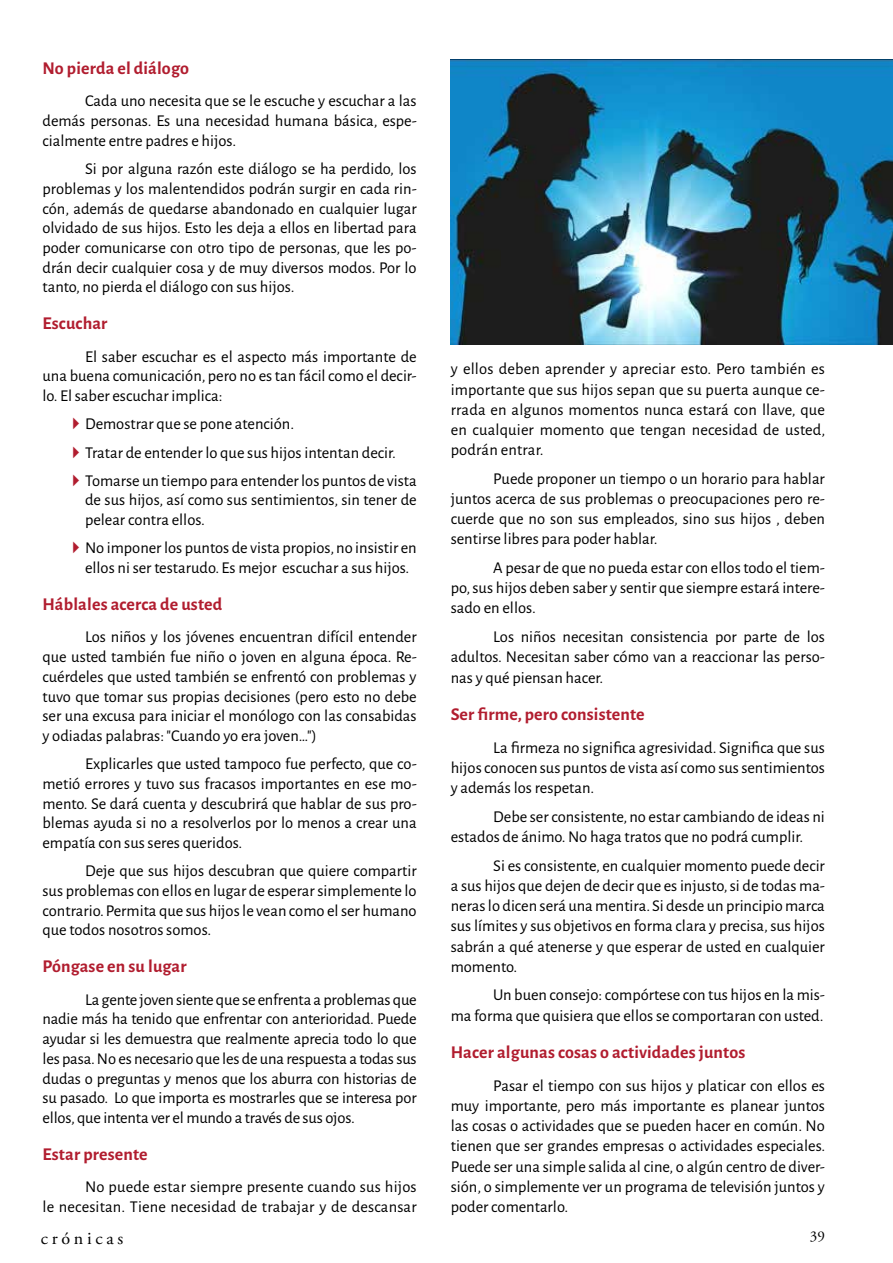
<style>
.page{position:relative;width:893px;height:1263px;background:#fff}
.page>*{position:absolute;margin:0;border:0;box-sizing:border-box;transform-origin:0 0}
.t1{font:700 18px "Alegreya Sans";letter-spacing:.01em;color:#b11d2f}
.t2{font:18px "Adobe Garamond Pro";letter-spacing:.21em;color:#000}
.t3{font:16.5px/19.6px "Alegreya Sans";color:#000;text-align:justify}
.t4{font:15px "Adobe Garamond Pro";color:#000}
.s1{font-family:"Century Gothic";color:#b11d2f}
</style>
<div class="page">
<img style="left:451px;top:60px;width:442px;height:284px">
<p class="t1" style="left:43px;top:55px;width:148px">No pierda el diálogo</p>
<p class="t3" style="left:43px;top:91px;width:376px;text-indent:43px">Cada uno necesita que se le escuche y escuchar a las demás personas. Es una necesidad humana básica, espe&shy;cialmente entre padres e hijos.</p>
<p class="t3" style="left:43px;top:158px;width:376px;text-indent:43px">Si por alguna razón este diálogo se ha perdido, los problemas y los malentendidos podrán surgir en cada rin&shy;cón, además de quedarse abandonado en cualquier lugar olvidado de sus hijos. Esto les deja a ellos en libertad para poder comunicarse con otro tipo de personas, que les po&shy;drán decir cualquier cosa y de muy diversos modos. Por lo tanto, no pierda el diálogo con sus hijos.</p>
<p class="t1" style="left:43px;top:310px;width:66px">Escuchar</p>
<p class="t3" style="left:43px;top:346px;width:376px;text-indent:43px">El saber escuchar es el aspecto más importante de una buena comunicación, pero no es tan fácil como el decir&shy;lo. El saber escuchar implica:</p>
<p class="t3" style="left:72px;top:409px;width:346px;line-height:28.2px;text-align:left"><span class="s1">►</span> Demostrar que se pone atención.<br><span class="s1">►</span> Tratar de entender lo que sus hijos intentan decir.<br><span class="s1">►</span> Tomarse un tiempo para entender los puntos de vista</p>
<p class="t3" style="left:85px;top:490px;width:333px">de sus hijos, así como sus sentimientos, sin tener de pelear contra ellos.</p>
<p class="t3" style="left:72px;top:537px;width:346px;text-align:center"><span class="s1">►</span> No imponer los puntos de vista propios, no insistir en ellos ni ser testarudo. Es mejor escuchar a sus hijos.</p>
<p class="t1" style="left:43px;top:591px;width:181px">Háblales acerca de usted</p>
<p class="t3" style="left:43px;top:626px;width:376px;text-indent:43px">Los niños y los jóvenes encuentran difícil entender que usted también fue niño o joven en alguna época. Re&shy;cuérdeles que usted también se enfrentó con problemas y tuvo que tomar sus propias decisiones (pero esto no debe ser una excusa para iniciar el monólogo con las consabidas y odiadas palabras: "Cuando yo era joven…")</p>
<p class="t3" style="left:43px;top:753px;width:376px;text-indent:43px">Explicarles que usted tampoco fue perfecto, que co&shy;metió errores y tuvo sus fracasos importantes en ese mo&shy;mento. Se dará cuenta y descubrirá que hablar de sus pro&shy;blemas ayuda si no a resolverlos por lo menos a crear una empatía con sus seres queridos.</p>
<p class="t3" style="left:43px;top:860px;width:376px;text-indent:43px">Deje que sus hijos descubran que quiere compartir sus problemas con ellos en lugar de esperar simplemente lo contrario. Permita que sus hijos le vean como el ser humano que todos nosotros somos.</p>
<p class="t1" style="left:43px;top:953px;width:146px">Póngase en su lugar</p>
<p class="t3" style="left:43px;top:989px;width:376px;text-indent:43px">La gente joven siente que se enfrenta a problemas que nadie más ha tenido que enfrentar con anterioridad. Puede ayudar si les demuestra que realmente aprecia todo lo que les pasa. No es necesario que les de una respuesta a todas sus dudas o preguntas y menos que los aburra con historias de su pasado. Lo que importa es mostrarles que se interesa por ellos, que intenta ver el mundo a través de sus ojos.</p>
<p class="t1" style="left:43px;top:1141px;width:107px">Estar presente</p>
<p class="t3" style="left:43px;top:1176px;width:376px;text-align:right">No puede estar siempre presente cuando sus hijos<br>le necesitan. Tiene necesidad de trabajar y de descansar</p>
<p class="t3" style="left:451px;top:358px;width:376px;line-height:20.2px">y ellos deben aprender y apreciar esto. Pero también es importante que sus hijos sepan que su puerta aunque ce&shy;rrada en algunos momentos nunca estará con llave, que en cualquier momento que tengan necesidad de usted, podrán entrar.</p>
<p class="t3" style="left:451px;top:468px;width:376px;line-height:20.2px;text-indent:43px">Puede proponer un tiempo o un horario para hablar juntos acerca de sus problemas o preocupaciones pero re&shy;cuerde que no son sus empleados, sino sus hijos , deben sentirse libres para poder hablar.</p>
<p class="t3" style="left:451px;top:557px;width:376px;line-height:20.2px;text-indent:43px">A pesar de que no pueda estar con ellos todo el tiem&shy;po, sus hijos deben saber y sentir que siempre estará intere&shy;sado en ellos.</p>
<p class="t3" style="left:451px;top:626px;width:376px;line-height:20.2px;text-indent:43px">Los niños necesitan consistencia por parte de los adultos. Necesitan saber cómo van a reaccionar las perso&shy;nas y qué piensan hacer.</p>
<p class="t1" style="left:451px;top:701px;width:196px">Ser firme, pero consistente</p>
<p class="t3" style="left:451px;top:736px;width:376px;line-height:20.2px;text-indent:43px">La firmeza no significa agresividad. Significa que sus hijos conocen sus puntos de vista así como sus sentimientos y además los respetan.</p>
<p class="t3" style="left:451px;top:806px;width:376px;line-height:20.2px;text-indent:43px">Debe ser consistente, no estar cambiando de ideas ni estados de ánimo. No haga tratos que no podrá cumplir.</p>
<p class="t3" style="left:451px;top:854px;width:376px;line-height:20.2px;text-indent:43px">Si es consistente, en cualquier momento puede decir a sus hijos que dejen de decir que es injusto, si de todas ma&shy;neras lo dicen será una mentira. Si desde un principio marca sus límites y sus objetivos en forma clara y precisa, sus hijos sabrán a qué atenerse y que esperar de usted en cualquier momento.</p>
<p class="t3" style="left:451px;top:984px;width:376px;line-height:20.2px;text-align:right">Un buen consejo: compórtese con tus hijos en la mis-<br>ma forma que quisiera que ellos se comportaran con usted.</p>
<p class="t1" style="left:451px;top:1039px;width:296px">Hacer algunas cosas o actividades juntos</p>
<p class="t3" style="left:451px;top:1074px;width:376px;line-height:20.2px;text-indent:43px">Pasar el tiempo con sus hijos y platicar con ellos es muy importante, pero más importante es planear juntos las cosas o actividades que se pueden hacer en común. No tienen que ser grandes empresas o actividades especiales.<br>Puede ser una simple salida al cine, o algún centro de diver&shy;sión, o simplemente ver un programa de televisión juntos y poder comentarlo.</p>
<p class="t2" style="left:41px;top:1227px;width:84px">crónicas</p>
<p class="t4" style="left:810px;top:1227px;width:16px">39</p>
</div>
